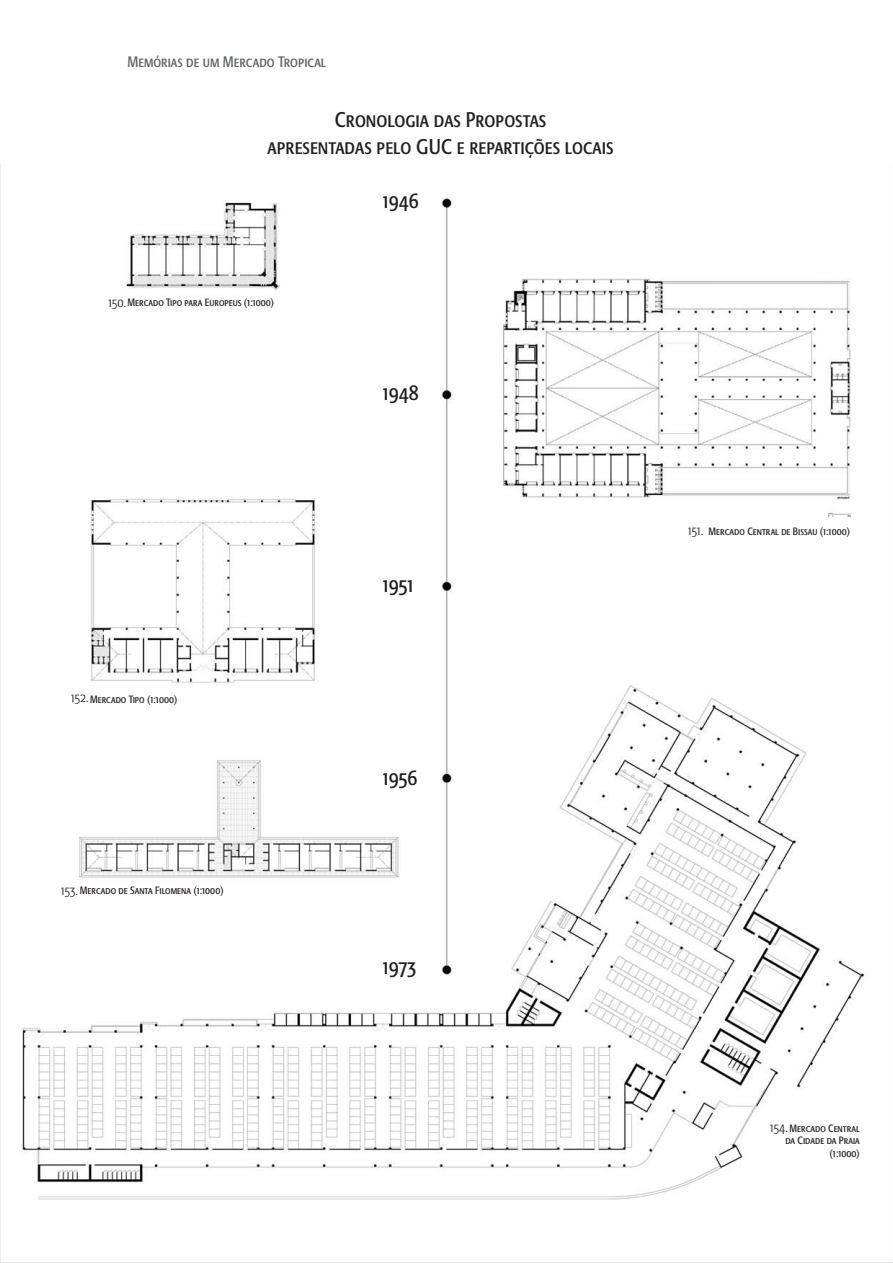
<style>
.page{position:relative;width:893px;height:1263px;background:#fff}
.page>*{position:absolute;margin:0;border:0;box-sizing:border-box;transform-origin:0 0}
.t1{font:21px/27px "Formata Condensed SC";color:#231f20;text-align:center}
.t2{font:15px "Formata Condensed SC";color:#606163}
.t3{font:13.5px "Formata Light Cn SC";color:#231f20}
.t4{font:10.5px/12.6px "Formata Condensed SC";color:#231f20;text-align:right}
</style>
<div class="page">
<img style="left:0;top:165px;width:893px;height:1098px">
<h2 class="t2" style="left:128px;top:55px;width:200px">Memórias de um Mercado Tropical</h2>
<h1 class="t1" style="left:268px;top:108px;width:347px">Cronologia das Propostas<br>apresentadas pelo GUC e repartições locais</h1>
<p class="t4" style="left:128px;top:297px;width:148px">Mercado Tipo para Europeus (1:1000)</p>
<p class="t3" style="left:108px;top:296px;width:19px">150.</p>
<p class="t3" style="left:71px;top:691px;width:19px">152.</p>
<p class="t4" style="left:90px;top:694px;width:89px">Mercado Tipo (1:1000)</p>
<p class="t4" style="left:80px;top:885px;width:145px">Mercado de Santa Filomena (1:1000)</p>
<p class="t3" style="left:61px;top:884px;width:18px">153.</p>
<h1 class="t1" style="left:383px;top:189px;width:38px">1946</h1>
<h1 class="t1" style="left:383px;top:381px;width:38px">1948</h1>
<h1 class="t1" style="left:383px;top:573px;width:33px">1951</h1>
<h1 class="t1" style="left:383px;top:765px;width:37px">1956</h1>
<h1 class="t1" style="left:383px;top:955px;width:35px">1973</h1>
<p class="t4" style="left:709px;top:526px;width:143px">Mercado Central de Bissau (1:1000)</p>
<p class="t3" style="left:688px;top:525px;width:17px">151.</p>
<p class="t4" style="left:785px;top:1122px;width:76px">Mercado Central da Cidade da Praia (1:1000)</p>
<p class="t3" style="left:770px;top:1121px;width:19px">154.</p>
</div>
